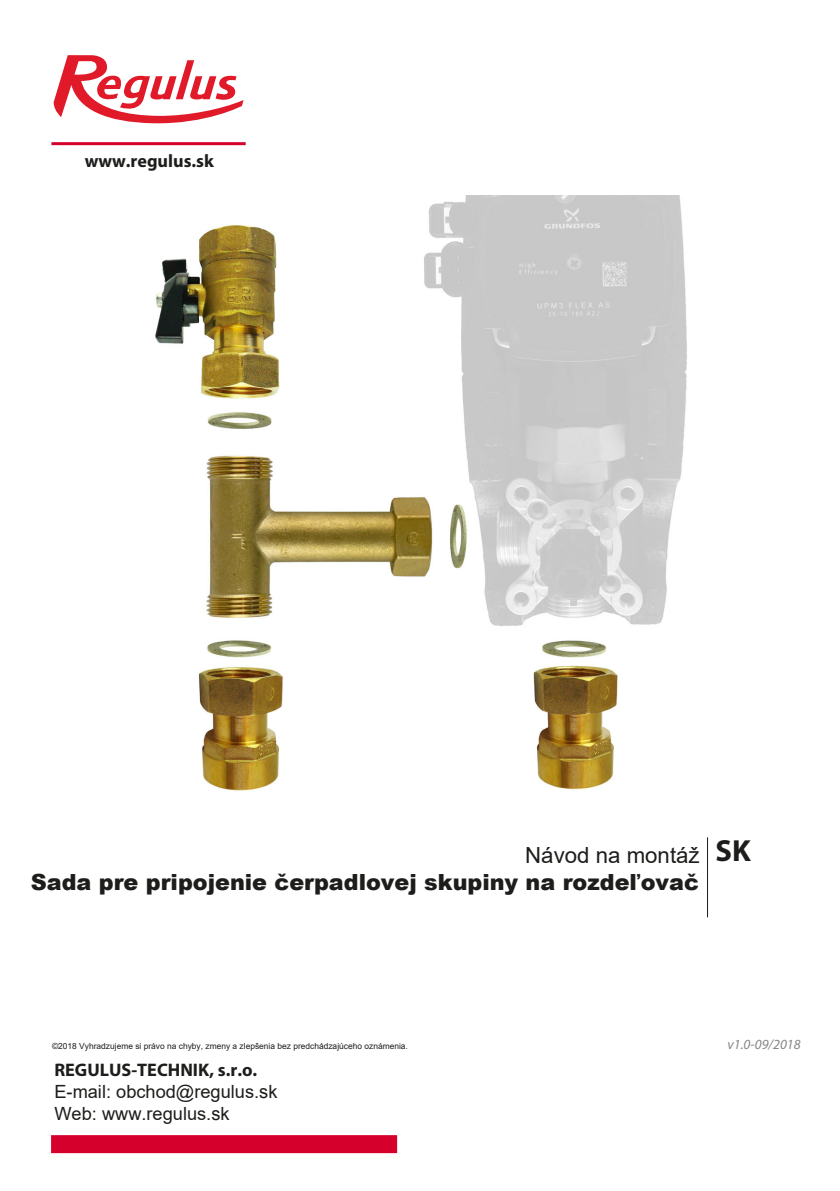
<style>
.page{position:relative;width:840px;height:1191px;background:#fff}
.page>*{position:absolute;margin:0;border:0;box-sizing:border-box;transform-origin:0 0}
.t1{font:700 30.6px "Myriad Pro";color:#1d1d1b}
.t2{font:900 22.2px "Arial";color:#1d1d1b}
.t3{font:22.2px "Arial";color:#1d1d1b}
.t4{font:18.2px/21.8px "Arial";color:#1d1d1b}
.t5{font:700 18px "Myriad Pro";color:#1d1d1b}
.t6{font:italic 14px "Myriad Pro";color:#878787}
.t7{font:8.4px "Arial";color:#1d1d1b}
.s1{font-family:"Myriad Pro";font-weight:700}
</style>
<div class="page">
<hr style="left:51px;top:142px;width:194px;height:3px;background:#d6002d">
<hr style="left:706px;top:837px;width:1px;height:80px;background:#1d1d1b">
<div style="left:51px;top:1135px;width:346px;height:18px;background:#d6002d"></div>
<img style="left:155px;top:195px;width:532px;height:596px">
<svg style="left:54px;top:55px;width:189px;height:68px"></svg>
<p class="t5" style="left:85px;top:150px;width:131px">www.regulus.sk</p>
<p class="t3" style="left:525px;top:840px;width:176px">Návod na montáž</p>
<p class="t1" style="left:715px;top:831px;width:37px">SK</p>
<p class="t2" style="left:31px;top:866px;width:669px">Sada pre pripojenie čerpadlovej skupiny na rozdeľovač</p>
<p class="t7" style="left:52px;top:1040px;width:357px">©2018 Vyhradzujeme si právo na chyby, zmeny a zlepšenia bez predchádzajúceho oznámenia.</p>
<p class="t4" style="left:54px;top:1058px;width:224px"><span class="s1">REGULUS-TECHNIK, s.r.o.<br></span>E-mail: obchod@regulus.sk<br>Web: www.regulus.sk</p>
<p class="t6" style="left:727px;top:1035px;width:75px">v1.0-09/2018</p>
</div>
